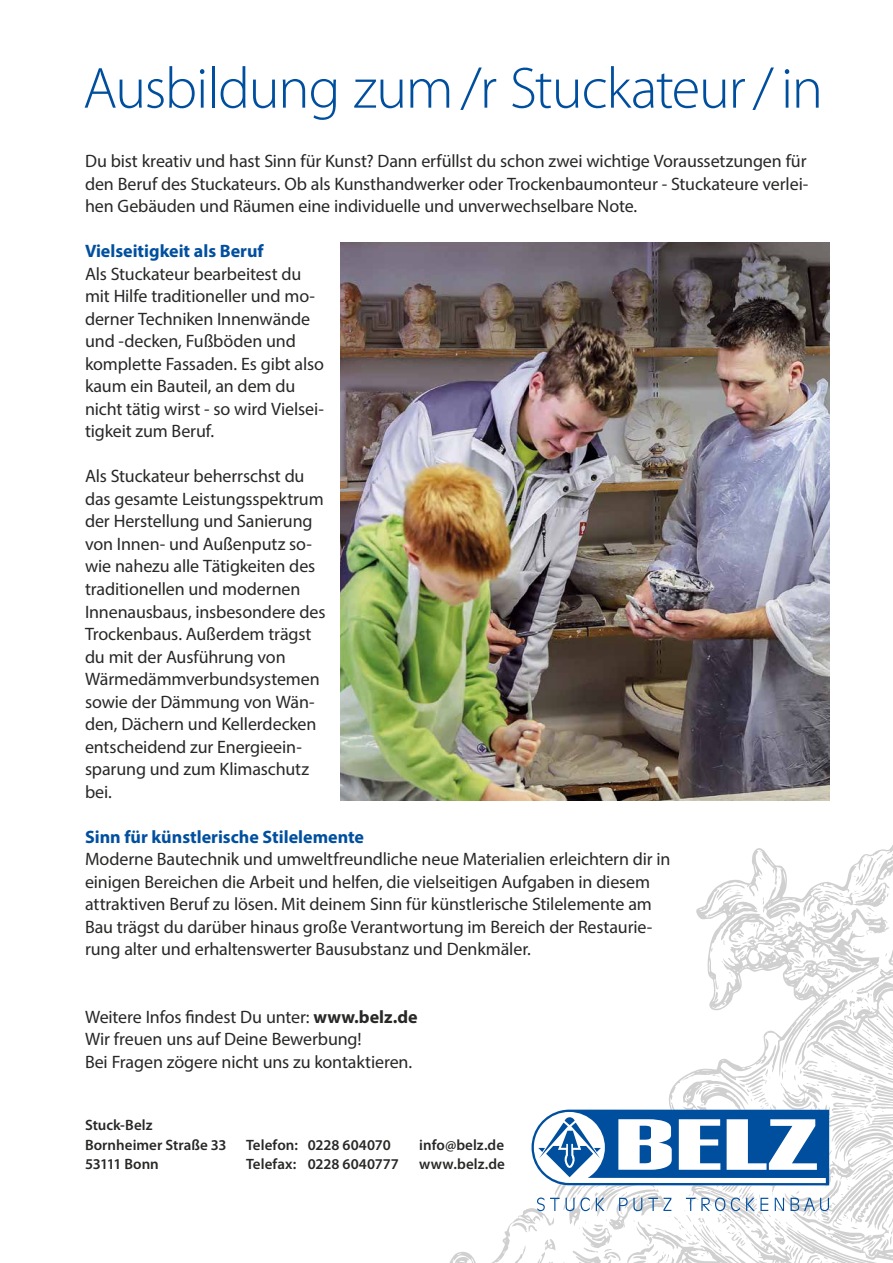
<style>
.page{position:relative;width:893px;height:1263px;background:#fff}
.page>*{position:absolute;margin:0;border:0;box-sizing:border-box;transform-origin:0 0}
.t1{font:300 58.5px "Myriad Pro";letter-spacing:-.025em;color:#004f9f}
.t2{font:18px/22.5px "Myriad Pro";letter-spacing:-.005em;color:#282827}
.t3{font:700 18px "Myriad Pro";color:#004f9f}
.t4{font:600 15px/19.5px "Myriad Pro";color:#282827}
.s1{font-weight:700}
</style>
<div class="page">
<svg style="left:425px;top:757px;width:468px;height:506px"></svg>
<svg style="left:481px;top:1012px;width:205px;height:222px"></svg>
<svg style="left:531px;top:1109px;width:298px;height:76px"></svg>
<svg style="left:537px;top:1197px;width:23px;height:14px"></svg>
<svg style="left:566px;top:1198px;width:8px;height:13px"></svg>
<svg style="left:580px;top:1197px;width:10px;height:14px"></svg>
<svg style="left:596px;top:1198px;width:8px;height:13px"></svg>
<svg style="left:619px;top:1198px;width:23px;height:13px"></svg>
<svg style="left:648px;top:1198px;width:23px;height:13px"></svg>
<svg style="left:686px;top:1198px;width:9px;height:13px"></svg>
<svg style="left:701px;top:1197px;width:24px;height:14px"></svg>
<svg style="left:731px;top:1197px;width:9px;height:14px"></svg>
<svg style="left:746px;top:1198px;width:22px;height:13px"></svg>
<svg style="left:775px;top:1198px;width:9px;height:13px"></svg>
<svg style="left:790px;top:1198px;width:39px;height:13px"></svg>
<img style="left:340px;top:243px;width:489px;height:557px">
<h1 class="t1" style="left:83px;top:53px;width:742px">Ausbildung zum/r Stuckateur/in</h1>
<p class="t2" style="left:85px;top:150px;width:725px;text-align:justify">Du bist kreativ und hast Sinn für Kunst? Dann erfüllst du schon zwei wichtige Voraussetzungen für den Beruf des Stuckateurs. Ob als Kunsthandwerker oder Trockenbaumonteur - Stuckateure verlei&shy;hen Gebäuden und Räumen eine individuelle und unverwechselbare Note.</p>
<p class="t3" style="left:85px;top:240px;width:180px">Vielseitigkeit als Beruf</p>
<p class="t2" style="left:85px;top:262px;width:240px">Als Stuckateur bearbeitest du mit Hilfe traditioneller und mo&shy;derner Techniken Innenwände und -decken, Fußböden und komplette Fassaden. Es gibt also kaum ein Bauteil, an dem du nicht tätig wirst - so wird Vielsei&shy;tigkeit zum Beruf.</p>
<p class="t2" style="left:85px;top:465px;width:242px">Als Stuckateur beherrschst du das gesamte Leistungsspektrum der Herstellung und Sanierung von Innen- und Außenputz so&shy;wie nahezu alle Tätigkeiten des traditionellen und modernen<br>Innenausbaus, insbesondere des<br>Trockenbaus. Außerdem trägst du mit der Ausführung von<br>Wärmedämmverbundsystemen sowie der Dämmung von Wän&shy;den, Dächern und Kellerdecken entscheidend zur Energieein&shy;sparung und zum Klimaschutz bei.</p>
<p class="t3" style="left:85px;top:825px;width:281px">Sinn für künstlerische Stilelemente</p>
<p class="t2" style="left:85px;top:847px;width:587px">Moderne Bautechnik und umweltfreundliche neue Materialien erleichtern dir in einigen Bereichen die Arbeit und helfen, die vielseitigen Aufgaben in diesem attraktiven Beruf zu lösen. Mit deinem Sinn für künstlerische Stilelemente am Bau trägst du darüber hinaus große Verantwortung im Bereich der Restaurie&shy;rung alter und erhaltenswerter Bausubstanz und Denkmäler.</p>
<p class="t2" style="left:85px;top:1005px;width:334px">Weitere Infos findest Du unter: <span class="s1">www.belz.de<br></span>Wir freuen uns auf Deine Bewerbung!<br>Bei Fragen zögere nicht uns zu kontaktieren.</p>
<p class="t4" style="left:85px;top:1115px;width:143px">Stuck-Belz<br>Bornheimer Straße 33<br>53111 Bonn</p>
<p class="t4" style="left:246px;top:1134px;width:154px">Telefon: 0228 604070<br>Telefax: 0228 6040777</p>
<p class="t4" style="left:419px;top:1134px;width:87px">info@belz.de www.belz.de</p>
</div>
